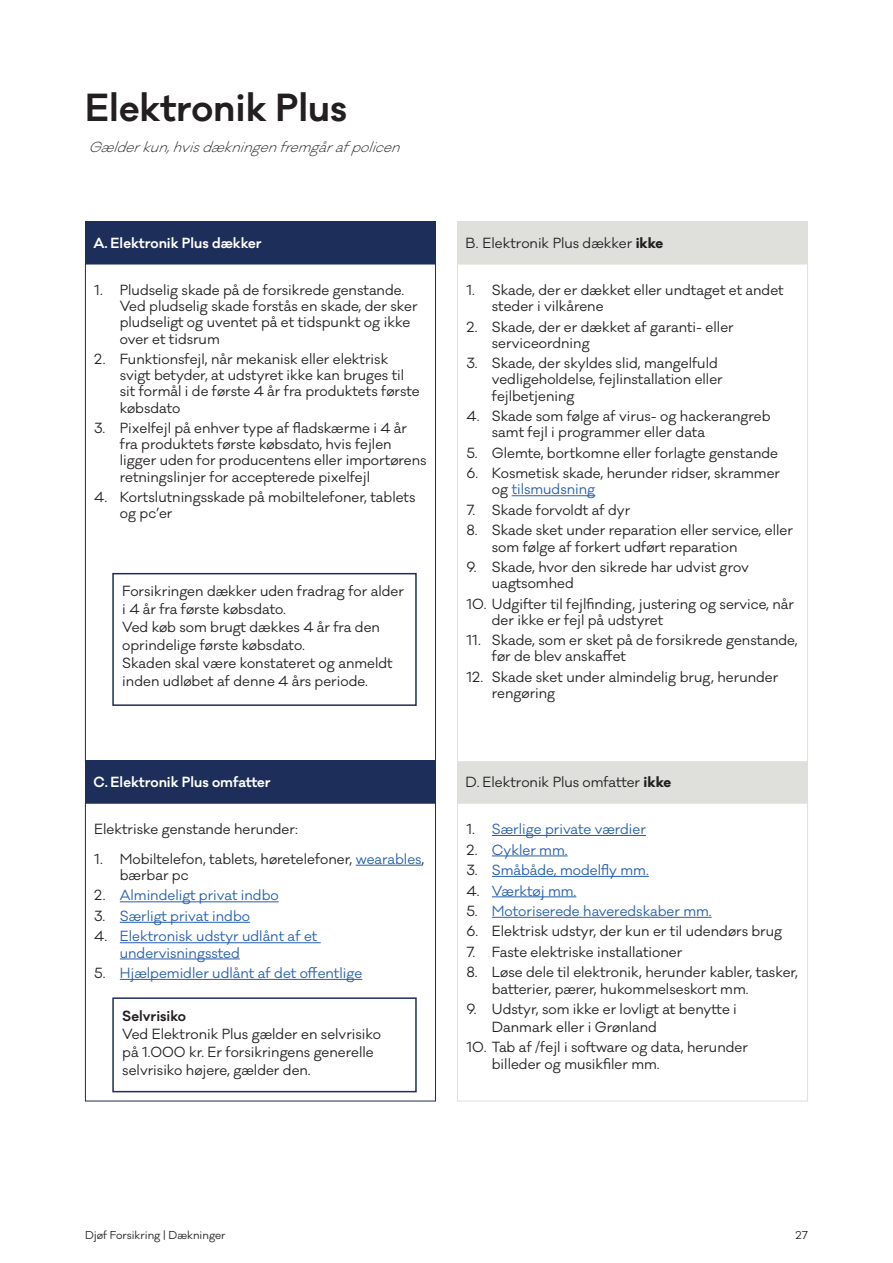
<style>
.page{position:relative;width:893px;height:1263px;background:#fff}
.page>*{position:absolute;margin:0;border:0;box-sizing:border-box;transform-origin:0 0}
.H3_Afsnitsoverskrift{font:600 36px "Galano Classic";color:#231f20}
.Brødtekst{font:13.5px/16.2px "Galano Classic";color:#231f20}
.t1{font:13.5px/16.2px "Galano Classic";color:#255fad}
.TABEL_Brødtekst{font:13.5px/18px "Galano Classic";color:#231f20}
.Overskrift_Skema{font:13.5px "Galano Classic";color:#231f20}
.Overskrift_Skema_HVID{font:600 13.5px "Galano Classic";color:#fff}
.Brødtekst-2{font:italic 300 13.5px "Galano Classic";color:#231f20}
.Brødtekst_Skema{font:13.5px "Galano Classic";color:#231f20}
.H5_Brødtekst_Fed{font:600 13.5px "Galano Classic";color:#231f20}
.t2{font:10.5px "Galano Classic";color:#231f20}
.s1{font-weight:700}
.s2{color:#255fad}
.s3{color:#231f20}
</style>
<div class="page">
<div style="left:457px;top:760px;width:351px;height:43px;background:#dfe0dc"></div>
<div style="left:85px;top:760px;width:351px;height:43px;background:#1d2e5b"></div>
<div style="left:457px;top:221px;width:351px;height:43px;background:#dfe0dc"></div>
<div style="left:85px;top:221px;width:351px;height:43px;background:#1d2e5b"></div>
<hr style="left:492px;top:835px;width:154px;height:1px;background:#255fad">
<hr style="left:492px;top:855px;width:76px;height:1px;background:#255fad">
<hr style="left:492px;top:876px;width:157px;height:1px;background:#255fad">
<hr style="left:492px;top:896px;width:84px;height:1px;background:#255fad">
<hr style="left:492px;top:917px;width:220px;height:1px;background:#255fad">
<div style="left:457px;top:803px;width:351px;height:298px;border:1px solid #dfe0dc"></div>
<hr style="left:356px;top:865px;width:65px;height:1px;background:#255fad">
<hr style="left:120px;top:901px;width:159px;height:1px;background:#255fad">
<hr style="left:120px;top:922px;width:130px;height:1px;background:#255fad">
<hr style="left:120px;top:942px;width:201px;height:1px;background:#255fad">
<hr style="left:120px;top:958px;width:120px;height:1px;background:#255fad">
<hr style="left:120px;top:979px;width:242px;height:1px;background:#255fad">
<div style="left:85px;top:803px;width:351px;height:298px;border:1px solid #1d2e5b"></div>
<hr style="left:512px;top:495px;width:83px;height:1px;background:#255fad">
<div style="left:112px;top:573px;width:305px;height:133px;border:2px solid #1d2e5b"></div>
<div style="left:112px;top:997px;width:305px;height:95px;border:2px solid #1d2e5b"></div>
<p class="H3_Afsnitsoverskrift" style="left:85px;top:84px;width:263px">Elektronik Plus</p>
<p class="Brødtekst-2" style="left:88px;top:138px;width:319px">Gælderkun,hvisdækningenfremgårafpolicen</p>
<p class="Overskrift_Skema_HVID" style="left:94px;top:234px;width:170px">A. Elektronik Plus dækker</p>
<p class="Overskrift_Skema" style="left:466px;top:234px;width:199px">B. Elektronik Plus dækker <span class="s1">ikke</span></p>
<p class="Brødtekst" style="left:120px;top:282px;width:299px;text-indent:-26px">1. Pludselig skade på de forsikrede genstande.<br>Ved pludselig skade forstås en skade, der sker pludseligt og uventet på et tidspunkt og ikke over et tidsrum</p>
<p class="Brødtekst" style="left:120px;top:351px;width:301px;text-indent:-26px">2. Funktionsfejl, når mekanisk eller elektrisk svigt betyder, at udstyret ikke kan bruges til sit formål i de første 4 år fra produktets første købsdato</p>
<p class="Brødtekst" style="left:120px;top:420px;width:308px;text-indent:-26px">3. Pixelfejl på enhver type af fladskærme i 4 år fra produktets første købsdato, hvis fejlen ligger uden for producentens eller importørens retningslinjer for accepterede pixelfejl</p>
<p class="Brødtekst" style="left:120px;top:489px;width:297px;text-indent:-26px">4. Kortslutningsskade på mobiltelefoner, tablets og pc’er</p>
<p class="TABEL_Brødtekst" style="left:122px;top:583px;width:283px">Forsikringen dækker uden fradrag for alder i 4 år fra første købsdato.</p>
<p class="TABEL_Brødtekst" style="left:122px;top:619px;width:259px">Ved køb som brugt dækkes 4 år fra den oprindelige første købsdato.</p>
<p class="TABEL_Brødtekst" style="left:122px;top:655px;width:272px">Skaden skal være konstateret og anmeldt inden udløbet af denne 4 års periode.</p>
<p class="Brødtekst" style="left:492px;top:282px;width:293px;text-indent:-26px">1. Skade, der er dækket eller undtaget et andet steder i vilkårene</p>
<p class="Brødtekst" style="left:492px;top:319px;width:243px;text-indent:-26px">2. Skade, der er dækket af garanti- eller serviceordning</p>
<p class="Brødtekst" style="left:492px;top:355px;width:232px;text-indent:-26px">3. Skade, der skyldes slid, mangelfuld vedligeholdelse, fejlinstallation eller fejlbetjening</p>
<p class="Brødtekst" style="left:492px;top:408px;width:280px;text-indent:-26px">4. Skade som følge af virus- og hackerangreb samt fejl i programmer eller data</p>
<p class="Brødtekst" style="left:466px;top:445px;width:313px">5. Glemte, bortkomne eller forlagte genstande</p>
<p class="Brødtekst" style="left:492px;top:465px;width:290px;text-indent:-26px">6. Kosmetisk skade, herunder ridser, skrammer og <span class="s2">tilsmudsning</span></p>
<p class="Brødtekst" style="left:466px;top:502px;width:165px">7. Skade forvoldt af dyr</p>
<p class="Brødtekst" style="left:492px;top:522px;width:302px;text-indent:-26px">8. Skade sket under reparation eller service, eller som følge af forkert udført reparation</p>
<p class="Brødtekst" style="left:492px;top:559px;width:259px;text-indent:-26px">9. Skade, hvor den sikrede har udvist grov uagtsomhed</p>
<p class="Brødtekst" style="left:492px;top:596px;width:304px;text-indent:-26px">10. Udgifter til fejlfinding, justering og service, når der ikke er fejl på udstyret</p>
<p class="Brødtekst" style="left:492px;top:632px;width:307px;text-indent:-26px">11. Skade, som er sket på de forsikrede genstande, før de blev anskaffet</p>
<p class="Brødtekst" style="left:492px;top:669px;width:288px;text-indent:-26px">12. Skade sket under almindelig brug, herunder rengøring</p>
<p class="Overskrift_Skema_HVID" style="left:94px;top:773px;width:179px">C. Elektronik Plus omfatter</p>
<p class="Overskrift_Skema" style="left:466px;top:773px;width:207px">D. Elektronik Plus omfatter <span class="s1">ikke</span></p>
<p class="Brødtekst_Skema" style="left:94px;top:820px;width:205px">Elektriske genstande herunder:</p>
<p class="Brødtekst" style="left:120px;top:851px;width:306px;text-indent:-26px">1. Mobiltelefon, tablets, høretelefoner, <span class="s2">wearables</span>, bærbar pc</p>
<p class="t1" style="left:94px;top:888px;width:186px"><span class="s3">2.</span> Almindeligt privat indbo</p>
<p class="t1" style="left:94px;top:908px;width:157px"><span class="s3">3.</span> Særligt privat indbo</p>
<p class="t1" style="left:120px;top:928px;width:199px;text-indent:-26px"><span class="s3">4.</span> Elektronisk udstyr udlånt af et undervisningssted</p>
<p class="t1" style="left:94px;top:965px;width:269px"><span class="s3">5.</span> Hjælpemidler udlånt af det offentlige</p>
<p class="H5_Brødtekst_Fed" style="left:122px;top:1007px;width:65px">Selvrisiko</p>
<p class="Brødtekst" style="left:122px;top:1025px;width:260px;line-height:18px">Ved Elektronik Plus gælder en selvrisiko på 1.000 kr. Er forsikringens generelle selvrisiko højere, gælder den.</p>
<p class="t1" style="left:466px;top:821px;width:181px"><span class="s3">1.</span> Særlige private værdier</p>
<p class="t1" style="left:466px;top:842px;width:103px"><span class="s3">2.</span> Cykler mm.</p>
<p class="t1" style="left:466px;top:862px;width:184px"><span class="s3">3.</span> Småbåde, modelfly mm.</p>
<p class="t1" style="left:466px;top:883px;width:111px"><span class="s3">4.</span> Værktøj mm.</p>
<p class="t1" style="left:466px;top:903px;width:247px"><span class="s3">5.</span> Motoriserede haveredskaber mm.</p>
<p class="Brødtekst" style="left:466px;top:923px;width:317px">6. Elektrisk udstyr, der kun er til udendørs brug</p>
<p class="Brødtekst" style="left:466px;top:944px;width:217px">7. Faste elektriske installationer</p>
<p class="Brødtekst" style="left:492px;top:964px;width:308px;text-indent:-26px">8. Løse dele til elektronik, herunder kabler, tasker, batterier, pærer, hukommelseskort mm.</p>
<p class="Brødtekst" style="left:492px;top:1000px;width:246px;line-height:18px;text-indent:-26px">9. Udstyr, som ikke er lovligt at benytte i<br>Danmark eller i Grønland</p>
<p class="Brødtekst" style="left:492px;top:1039px;width:258px;text-indent:-26px">10. Tab af /fejl i software og data, herunder billeder og musikfiler mm.</p>
<p class="t2" style="left:85px;top:1229px;width:142px">Djøf Forsikring | Dækninger</p>
<p class="t2" style="left:795px;top:1229px;width:14px">27</p>
</div>
